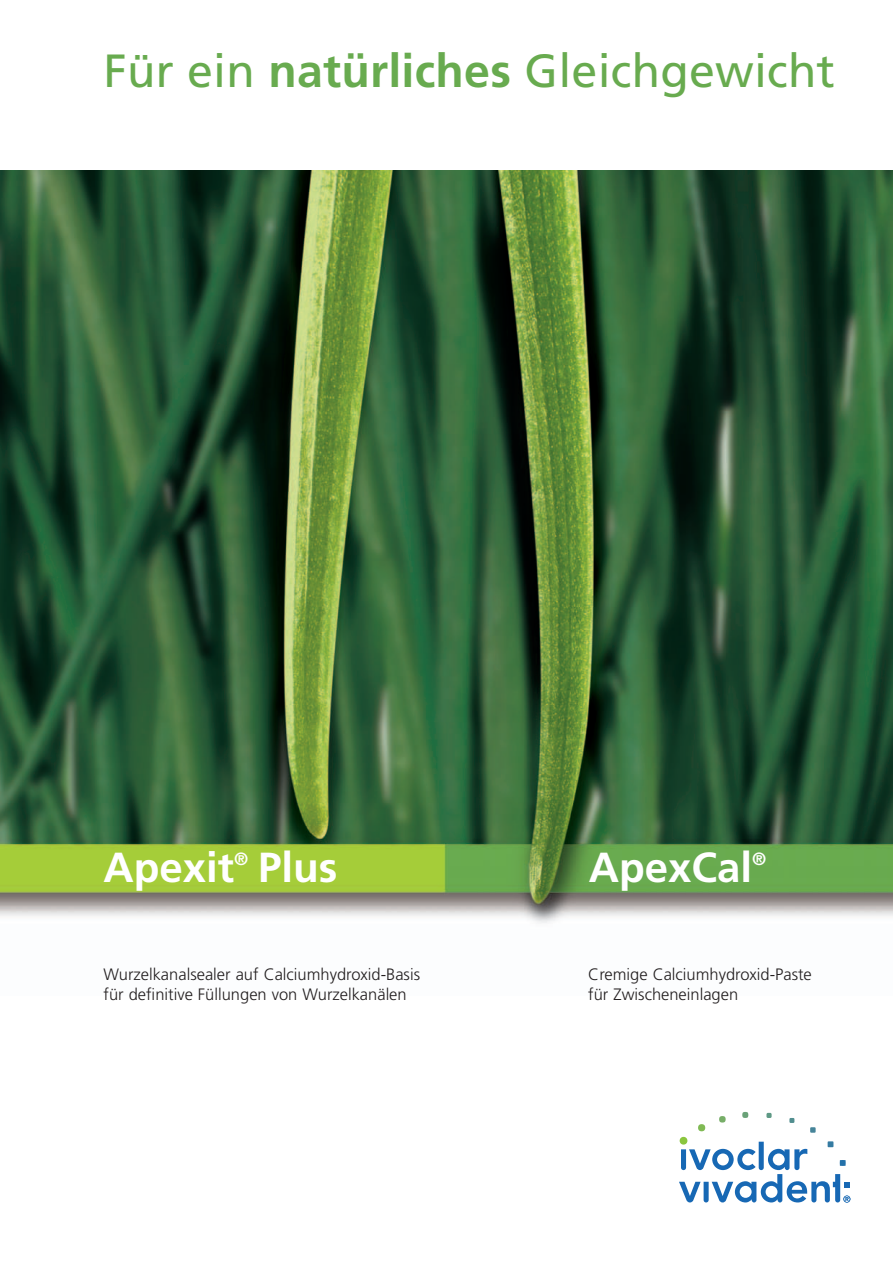
<style>
.page{position:relative;width:893px;height:1263px;background:#fff}
.page>*{position:absolute;margin:0;border:0;box-sizing:border-box;transform-origin:0 0}
.t1{font:46.5px "Frutiger";letter-spacing:.005em;color:#68ab4f}
.t2{font:700 42px "Frutiger";color:#fff}
.t3{font:700 17.7px "Frutiger";color:#fff}
.t4{font:300 16.5px/19.8px "Frutiger";color:#231f20}
.s1{font-weight:700}
</style>
<div class="page">
<img style="left:0;top:170px;width:893px;height:753px">
<svg style="left:679px;top:1112px;width:171px;height:90px"></svg>
<h1 class="t1" style="left:104px;top:53px;width:733px">Für ein <span class="s1">natürliches</span> Gleichgewicht</h1>
<h2 class="t2" style="left:104px;top:850px;width:132px">Apexit</h2>
<p class="t3" style="left:234px;top:851px;width:16px">®</p>
<h2 class="t2" style="left:258px;top:850px;width:81px">Plus</h2>
<h2 class="t2" style="left:589px;top:850px;width:165px">ApexCal</h2>
<p class="t3" style="left:752px;top:851px;width:16px">®</p>
<p class="t4" style="left:104px;top:965px;width:318px">Wurzelkanalsealer auf Calciumhydroxid-Basis für definitive Füllungen von Wurzelkanälen</p>
<p class="t4" style="left:588px;top:965px;width:225px">Cremige Calciumhydroxid-Paste für Zwischeneinlagen</p>
</div>
